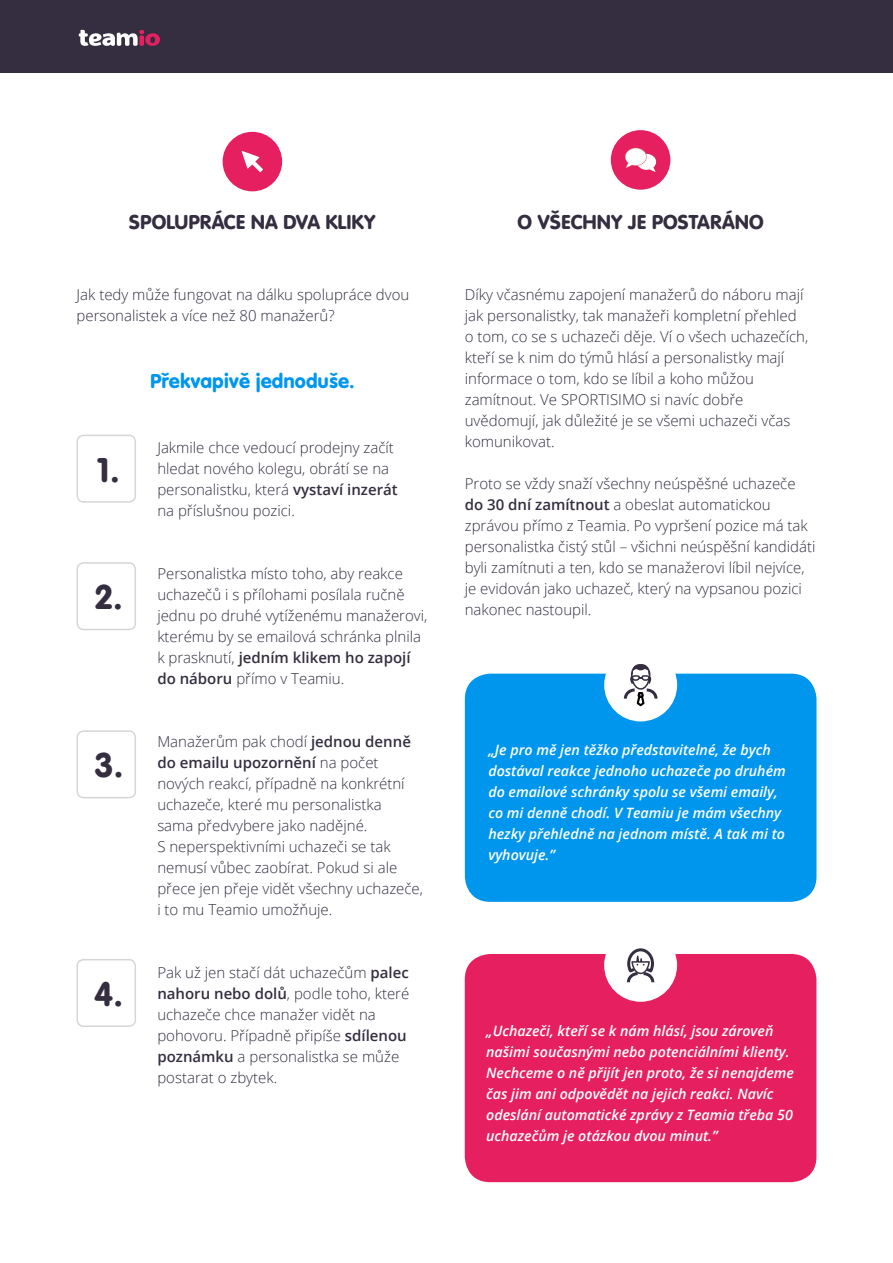
<style>
.page{position:relative;width:893px;height:1263px;background:#fff}
.page>*{position:absolute;margin:0;border:0;box-sizing:border-box;transform-origin:0 0}
.t1{font:36px "VAG Rundschrift D";color:#342e40}
.t2{font:21px "VAG Rundschrift D";color:#342e40}
.t3{font:21px "VAG Rundschrift D";color:#0096ee}
.t4{font:300 15px/21px "Open Sans";color:#342e40}
.t5{font:italic 600 14.25px/21px "Open Sans";color:#fff}
.s1{font-weight:600}
</style>
<div class="page">
<div style="left:0;top:0;width:893px;height:72px;background:#342e40"></div>
<svg style="left:79px;top:30px;width:81px;height:16px"></svg>
<div style="left:465px;top:674px;width:351px;height:228px;background:#0096ee;border-radius:26px"></div>
<div style="left:223px;top:132px;width:59px;height:59px;background:#e61f60;border-radius:50%"></div>
<svg style="left:242px;top:151px;width:21px;height:21px"></svg>
<div style="left:465px;top:954px;width:351px;height:228px;background:#e61f60;border-radius:26px"></div>
<div style="left:611px;top:130px;width:59px;height:60px;background:#e61f60;border-radius:50%"></div>
<svg style="left:625px;top:148px;width:31px;height:24px"></svg>
<div style="left:604px;top:648px;width:73px;height:73px;background:#fff;border-radius:50%"></div>
<svg style="left:624px;top:664px;width:33px;height:42px"></svg>
<div style="left:604px;top:929px;width:73px;height:73px;background:#fff;border-radius:50%"></div>
<svg style="left:627px;top:948px;width:27px;height:34px"></svg>
<div style="left:77px;top:435px;width:59px;height:68px;border:2px solid #d6d5d9;border-radius:6px"></div>
<div style="left:77px;top:562px;width:59px;height:68px;border:2px solid #d6d5d9;border-radius:6px"></div>
<div style="left:77px;top:730px;width:59px;height:68px;border:2px solid #d6d5d9;border-radius:6px"></div>
<div style="left:77px;top:959px;width:59px;height:68px;border:2px solid #d6d5d9;border-radius:6px"></div>
<h2 class="t2" style="left:129px;top:210px;width:248px">SPOLUPRÁCE NA DVA KLIKY</h2>
<h2 class="t2" style="left:518px;top:210px;width:248px">O VŠECHNY JE POSTARÁNO</h2>
<p class="t4" style="left:77px;top:284px;width:334px">Jak tedy může fungovat na dálku spolupráce dvou personalistek a více než 80 manažerů?</p>
<h1 class="t1" style="left:98px;top:448px;width:24px">1.</h1>
<h1 class="t1" style="left:95px;top:576px;width:30px">2.</h1>
<h1 class="t1" style="left:94px;top:744px;width:31px">3.</h1>
<h1 class="t1" style="left:94px;top:972px;width:30px">4.</h1>
<h2 class="t3" style="left:150px;top:369px;width:206px">Překvapivě jednoduše.</h2>
<p class="t4" style="left:157px;top:437px;width:242px">Jakmile chce vedoucí prodejny začít hledat nového kolegu, obrátí se na personalistku, která <span class="s1">vystaví inzerát </span>na příslušnou pozici.</p>
<p class="t4" style="left:157px;top:563px;width:272px">Personalistka místo toho, aby reakce uchazečů i s přílohami posílala ručně jednu po druhé vytíženému manažerovi, kterému by se emailová schránka plnila k prasknutí, <span class="s1">jedním klikem ho zapojí do náboru</span> přímo v Teamiu.</p>
<p class="t4" style="left:157px;top:731px;width:267px">Manažerům pak chodí <span class="s1">jednou denně do emailu upozornění</span> na počet nových reakcí, případně na konkrétní uchazeče, které mu personalistka<br>sama předvybere jako nadějné.<br>S neperspektivními uchazeči se tak nemusí vůbec zaobírat. Pokud si ale přece jen přeje vidět všechny uchazeče, i to mu Teamio umožňuje.</p>
<p class="t4" style="left:157px;top:962px;width:254px">Pak už jen stačí dát uchazečům <span class="s1">palec nahoru nebo dolů</span>, podle toho, které uchazeče chce manažer vidět na pohovoru. Případně připíše <span class="s1">sdílenou poznámku</span> a personalistka se může postarat o zbytek.</p>
<p class="t4" style="left:465px;top:284px;width:345px">Díky včasnému zapojení manažerů do náboru mají jak personalistky, tak manažeři kompletní přehled o tom, co se s uchazeči děje. Ví o všech uchazečích, kteří se k nim do týmů hlásí a personalistky mají informace o tom, kdo se líbil a koho můžou zamítnout. Ve SPORTISIMO si navíc dobře uvědomují, jak důležité je se všemi uchazeči včas komunikovat.</p>
<p class="t4" style="left:465px;top:473px;width:352px">Proto se vždy snaží všechny neúspěšné uchazeče <span class="s1">do 30 dní zamítnout</span> a obeslat automatickou zprávou přímo z Teamia. Po vypršení pozice má tak personalistka čistý stůl – všichni neúspěšní kandidáti byli zamítnuti a ten, kdo se manažerovi líbil nejvíce, je evidován jako uchazeč, který na vypsanou pozici nakonec nastoupil.</p>
<p class="t5" style="left:488px;top:739px;width:299px">„Je pro mě jen těžko představitelné, že bych dostával reakce jednoho uchazeče po druhém do emailové schránky spolu se všemi emaily, co mi denně chodí. V Teamiu je mám všechny hezky přehledně na jednom místě. A tak mi to vyhovuje.”</p>
<p class="t5" style="left:486px;top:1020px;width:309px">„Uchazeči, kteří se k nám hlásí, jsou zároveň našimi současnými nebo potenciálními klienty.<br>Nechceme o ně přijít jen proto, že si nenajdeme čas jim ani odpovědět na jejich reakci. Navíc odeslání automatické zprávy z Teamia třeba 50 uchazečům je otázkou dvou minut.”</p>
</div>
